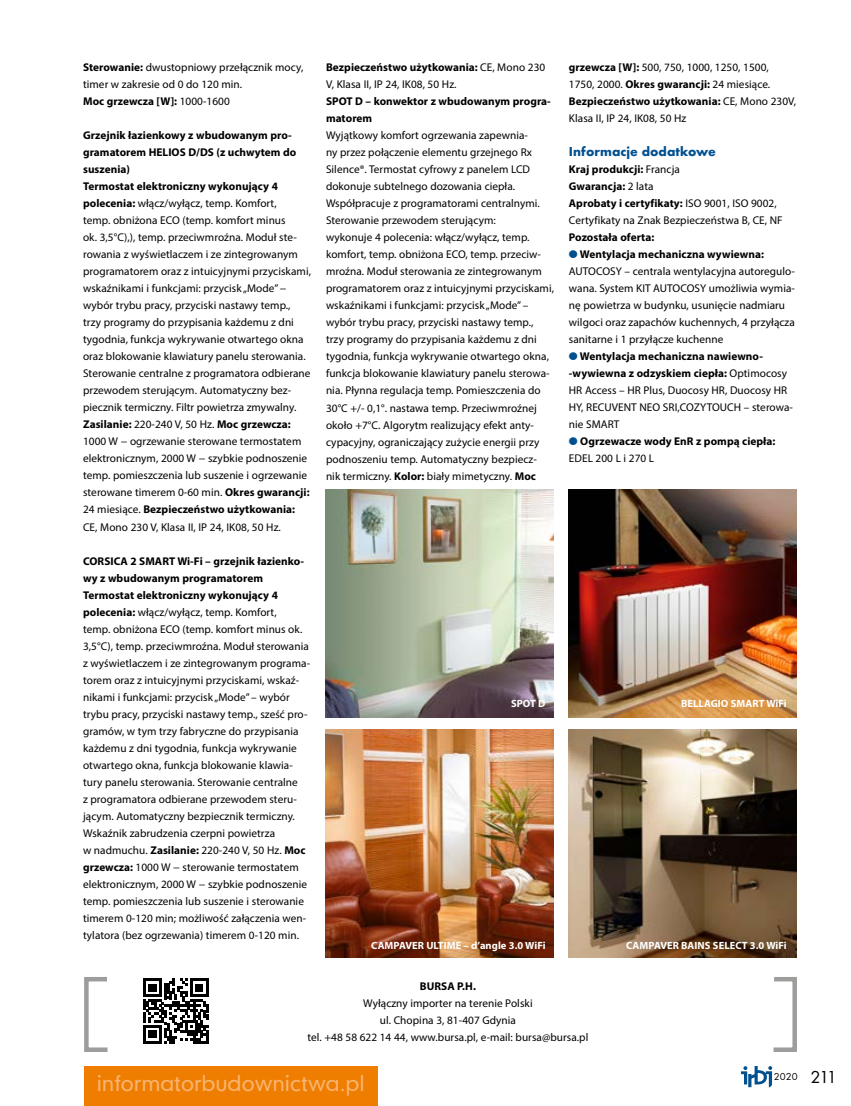
<style>
.page{position:relative;width:851px;height:1106px;background:#fff}
.page>*{position:absolute;margin:0;border:0;box-sizing:border-box;transform-origin:0 0}
.t1{font:21px "Geometric 706 Md EU";color:#f8b471}
.t2{font:700 13.5px "Futura TEE";letter-spacing:.005em;color:#005090}
.t3{font:11.25px/17px "Myriad Pro";letter-spacing:.005em;color:#000}
.t4{font:700 11.25px/17px "Myriad Pro";letter-spacing:.005em;color:#000}
.t5{font:700 10.5px "Myriad Pro";letter-spacing:.005em;color:#fff}
.t6{font:10.5px "Futura TEE";color:#000}
.s1{font-weight:700}
.s2{color:#005090}
.s3{font-weight:400}
.s4{font-size:18px}
</style>
<div class="page">
<svg style="left:741px;top:1066px;width:31px;height:21px"></svg>
<div style="left:84px;top:1066px;width:293px;height:40px;background:#ef7d00"></div>
<svg style="left:143px;top:978px;width:65px;height:65px"></svg>
<svg style="left:84px;top:977px;width:24px;height:75px"></svg>
<svg style="left:773px;top:977px;width:24px;height:75px"></svg>
<img style="left:326px;top:729px;width:228px;height:228px">
<img style="left:326px;top:489px;width:228px;height:228px">
<img style="left:568px;top:729px;width:228px;height:228px">
<img style="left:568px;top:489px;width:228px;height:228px">
<p class="t3" style="left:83px;top:59px;width:222px"><span class="s1">Sterowanie:</span> dwustopniowy przełącznik mocy, timer w zakresie od 0 do 120 min.<br><span class="s1">Moc grzewcza [W]:</span> 1000-1600</p>
<p class="t3" style="left:83px;top:127px;width:229px"><span class="s1">Grzejnik łazienkowy z wbudowanym pro&shy;gramatorem HELIOS D/DS (z uchwytem do suszenia)<br>Termostat elektroniczny wykonujący 4 polecenia:</span> włącz/wyłącz, temp. Komfort,<br>temp. obniżona ECO (temp. komfort minus<br>ok. 3,5°C),), temp. przeciwmroźna. Moduł ste&shy;rowania z wyświetlaczem i ze zintegrowanym programatorem oraz z intuicyjnymi przyciskami, wskaźnikami i funkcjami: przycisk „Mode” − wybór trybu pracy, przyciski nastawy temp., trzy programy do przypisania każdemu z dni tygodnia, funkcja wykrywanie otwartego okna oraz blokowanie klawiatury panelu sterowania.<br>Sterowanie centralne z programatora odbierane przewodem sterującym. Automatyczny bez&shy;piecznik termiczny. Filtr powietrza zmywalny.<br><span class="s1">Zasilanie:</span> 220-240 V, 50 Hz. <span class="s1">Moc grzewcza:<br></span>1000 W − ogrzewanie sterowane termostatem elektronicznym, 2000 W − szybkie podnoszenie temp. pomieszczenia lub suszenie i ogrzewanie sterowane timerem 0-60 min. <span class="s1">Okres gwarancji:<br></span>24 miesiące. <span class="s1">Bezpieczeństwo użytkowania:<br></span>CE, Mono 230 V, Klasa II, IP 24, IK08, 50 Hz.</p>
<p class="t3" style="left:83px;top:552px;width:228px"><span class="s1">CORSICA 2 SMART Wi-Fi – grzejnik łazienko&shy;wy z wbudowanym programatorem Termostat elektroniczny wykonujący 4 polecenia:</span> włącz/wyłącz, temp. Komfort,<br>temp. obniżona ECO (temp. komfort minus ok.<br>3,5°C), temp. przeciwmroźna. Moduł sterowania z wyświetlaczem i ze zintegrowanym programa&shy;torem oraz z intuicyjnymi przyciskami, wskaź&shy;nikami i funkcjami: przycisk „Mode” – wybór trybu pracy, przyciski nastawy temp., sześć pro&shy;gramów, w tym trzy fabryczne do przypisania każdemu z dni tygodnia, funkcja wykrywanie otwartego okna, funkcja blokowanie klawia&shy;tury panelu sterowania. Sterowanie centralne<br>z programatora odbierane przewodem steru&shy;jącym. Automatyczny bezpiecznik termiczny.<br>Wskaźnik zabrudzenia czerpni powietrza<br>w nadmuchu. <span class="s1">Zasilanie:</span> 220-240 V, 50 Hz. <span class="s1">Moc grzewcza:</span> 1000 W − sterowanie termostatem elektronicznym, 2000 W − szybkie podnoszenie temp. pomieszczenia lub suszenie i sterowanie timerem 0-120 min; możliwość załączenia wen&shy;tylatora (bez ogrzewania) timerem 0-120 min.</p>
<p class="t3" style="left:326px;top:59px;width:221px"><span class="s1">Bezpieczeństwo użytkowania:</span> CE, Mono 230<br>V, Klasa II, IP 24, IK08, 50 Hz.</p>
<p class="t4" style="left:326px;top:93px;width:226px">SPOT D – konwektor z wbudowanym progra&shy;matorem</p>
<p class="t3" style="left:326px;top:127px;width:229px">Wyjątkowy komfort ogrzewania zapewnia-<br>ny przez połączenie elementu grzejnego Rx Silence®. Termostat cyfrowy z panelem LCD dokonuje subtelnego dozowania ciepła.<br>Współpracuje z programatorami centralnymi.<br>Sterowanie przewodem sterującym:<br>wykonuje 4 polecenia: włącz/wyłącz, temp. komfort, temp. obniżona ECO, temp. przeciw&shy;mroźna. Moduł sterowania ze zintegrowanym programatorem oraz z intuicyjnymi przyciskami, wskaźnikami i funkcjami: przycisk „Mode” – wybór trybu pracy, przyciski nastawy temp., trzy programy do przypisania każdemu z dni tygodnia, funkcja wykrywanie otwartego okna, funkcja blokowanie klawiatury panelu sterowa&shy;nia. Płynna regulacja temp. Pomieszczenia do 30°C +/- 0,1°. nastawa temp. Przeciwmroźnej około +7°C. Algorytm realizujący efekt anty&shy;cypacyjny, ograniczający zużycie energii przy podnoszeniu temp. Automatyczny bezpiecz-<br>nik termiczny. <span class="s1">Kolor:</span> biały mimetyczny. <span class="s1">Moc</span></p>
<p class="t5" style="left:511px;top:696px;width:36px">SPOT D</p>
<p class="t5" style="left:371px;top:938px;width:176px">CAMPAVER ULTIME – d’angle 3.0 WiFi</p>
<p class="t3" style="left:569px;top:59px;width:229px"><span class="s1">grzewcza [W]:</span> 500, 750, 1000, 1250, 1500, 1750, 2000. <span class="s1">Okres gwarancji:</span> 24 miesiące.<br><span class="s1">Bezpieczeństwo użytkowania:</span> CE, Mono 230V, Klasa II, IP 24, IK08, 50 Hz</p>
<p class="t2" style="left:569px;top:143px;width:148px">Informacje dodatkowe</p>
<p class="t3" style="left:569px;top:161px;width:215px"><span class="s1">Kraj produkcji:</span> Francja<br><span class="s1">Gwarancja:</span> 2 lata<br><span class="s1">Aprobaty i certyfikaty:</span> ISO 9001, ISO 9002,<br>Certyfikaty na Znak Bezpieczeństwa B, CE, NF</p>
<p class="t4" style="left:569px;top:228px;width:87px">Pozostała oferta:</p>
<p class="t3" style="left:569px;top:246px;width:228px"><span class="s2">●</span> <span class="s1">Wentylacja mechaniczna wywiewna:<br></span>AUTOCOSY – centrala wentylacyjna autoregulo&shy;wana. System KIT AUTOCOSY umożliwia wymia&shy;nę powietrza w budynku, usunięcie nadmiaru wilgoci oraz zapachów kuchennych, 4 przyłącza sanitarne i 1 przyłącze kuchenne</p>
<p class="t3" style="left:569px;top:348px;width:225px"><span class="s2">●</span> <span class="s1">Wentylacja mechaniczna nawiewno--wywiewna z odzyskiem ciepła:</span> Optimocosy HR Access – HR Plus, Duocosy HR, Duocosy HR HY, RECUVENT NEO SRI,COZYTOUCH – sterowa&shy;nie SMART</p>
<p class="t4" style="left:569px;top:433px;width:208px"><span class="s2">●</span> Ogrzewacze wody EnR z pompą ciepła:<br><span class="s3">EDEL 200 L i 270 L</span></p>
<p class="t5" style="left:681px;top:696px;width:107px">BELLAGIO SMART WiFi</p>
<p class="t5" style="left:626px;top:938px;width:162px">CAMPAVER BAINS SELECT 3.0 WiFi</p>
<p class="t4" style="left:420px;top:977px;width:58px">BURSA P.H.</p>
<p class="t3" style="left:307px;top:994px;width:282px;text-align:center">Wyłączny importer na terenie Polski<br>ul. Chopina 3, 81-407 Gdynia<br>tel. +48 58 622 14 44, www.bursa.pl, e-mail: bursa@bursa.pl</p>
<h1 class="t1" style="left:97px;top:1069px;width:269px">informatorbudownictwa.pl</h1>
<p class="t6" style="left:773px;top:1070px;width:64px">2020 <span class="s4">211</span></p>
</div>
